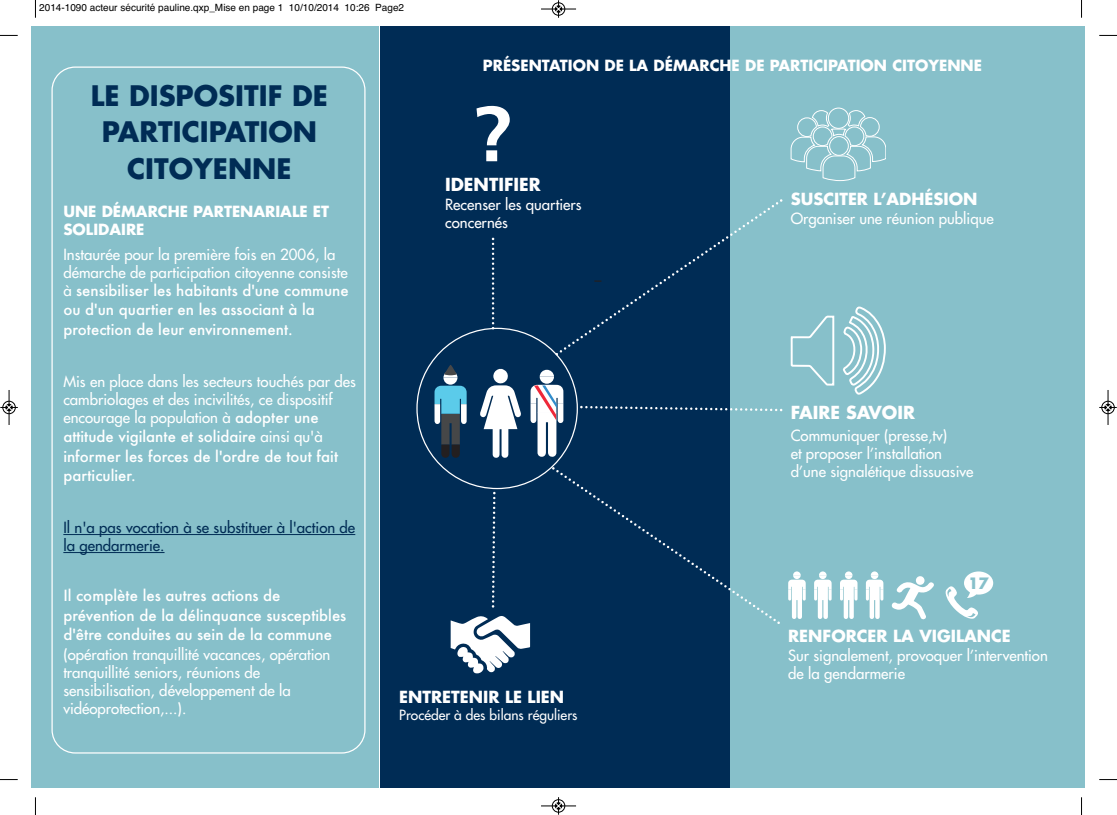
<style>
.page{position:relative;width:1117px;height:815px;background:#fff}
.page>*{position:absolute;margin:0;border:0;box-sizing:border-box;transform-origin:0 0}
.t1{font:700 78px "Frutiger LT Std";color:#fff}
.t2{font:700 27.5px/36.5px "Futura Std";color:#002c55;text-align:center}
.t3{font:700 17.5px "Futura Std";color:#fff}
.t4{font:700 16.25px "Futura Std";color:#fff}
.t5{font:700 15.25px "Futura Std";color:#87c0ca}
.t6{font:500 15px/18px "Futura Std";color:#fff}
.t7{font:500 15px/19.5px "Futura";color:#fff}
.t8{font:700 15px/18px "Futura Std";color:#fff}
.t9{font:500 15px/18px "Futura Std";color:#002c55}
.t10{font:500 13.75px "Futura Std";color:#fff}
.t11{font:10px "Helvetica";color:#000}
.s1{font-family:"Futura Std"}
.s2{font-family:"Futura"}
</style>
<div class="page">
<div style="left:31px;top:27px;width:347px;height:761px;background:#87c0ca"></div>
<div style="left:730px;top:27px;width:355px;height:761px;background:#87c0ca"></div>
<div style="left:380px;top:27px;width:349px;height:761px;background:#002c55"></div>
<svg style="left:51px;top:66px;width:314px;height:688px"></svg>
<hr style="left:63px;top:534px;width:292px;height:1px;background:#002c55">
<hr style="left:63px;top:552px;width:101px;height:1px;background:#002c55">
<svg style="left:450px;top:616px;width:80px;height:57px"></svg>
<div style="left:827px;top:108px;width:21px;height:21px;border:1px solid #fff;border-radius:50%"></div>
<svg style="left:790px;top:110px;width:95px;height:71px"></svg>
<svg style="left:790px;top:307px;width:95px;height:88px"></svg>
<svg style="left:891px;top:581px;width:42px;height:38px"></svg>
<div style="left:915px;top:576px;width:9px;height:9px;background:#fff;border-radius:50%"></div>
<svg style="left:788px;top:571px;width:17px;height:48px"></svg>
<svg style="left:814px;top:571px;width:17px;height:48px"></svg>
<svg style="left:840px;top:571px;width:17px;height:48px"></svg>
<svg style="left:865px;top:571px;width:18px;height:48px"></svg>
<svg style="left:945px;top:571px;width:47px;height:48px"></svg>
<div style="left:967px;top:578px;width:21px;height:10px;background:#fff"></div>
<svg style="left:416px;top:238px;width:366px;height:371px"></svg>
<svg style="left:35px;top:0;width:1px;height:18px"></svg>
<svg style="left:0;top:35px;width:18px;height:1px"></svg>
<svg style="left:1099px;top:35px;width:17px;height:1px"></svg>
<svg style="left:35px;top:797px;width:1px;height:18px"></svg>
<svg style="left:0;top:779px;width:18px;height:1px"></svg>
<svg style="left:1099px;top:779px;width:17px;height:1px"></svg>
<div style="left:551px;top:2px;width:14px;height:14px;border:1px solid #fff;border-radius:50%"></div>
<hr style="left:541px;top:9px;width:35px;height:1px;background:#000">
<div style="left:552px;top:3px;width:13px;height:12px;border:1px solid #000;border-radius:50%"></div>
<svg style="left:555px;top:0;width:6px;height:18px"></svg>
<div style="left:551px;top:799px;width:14px;height:14px;border:1px solid #fff;border-radius:50%"></div>
<hr style="left:541px;top:806px;width:35px;height:1px;background:#000">
<div style="left:552px;top:799px;width:13px;height:13px;border:1px solid #000;border-radius:50%"></div>
<svg style="left:555px;top:797px;width:6px;height:18px"></svg>
<div style="left:2px;top:401px;width:14px;height:13px;border:1px solid #fff;border-radius:50%"></div>
<hr style="left:9px;top:390px;width:1px;height:35px;background:#000">
<div style="left:3px;top:401px;width:12px;height:13px;border:1px solid #000;border-radius:50%"></div>
<svg style="left:0;top:404px;width:18px;height:7px"></svg>
<hr style="left:1107px;top:390px;width:1px;height:35px;background:#000">
<div style="left:1101px;top:401px;width:13px;height:13px;border:1px solid #000;border-radius:50%"></div>
<svg style="left:1099px;top:404px;width:17px;height:7px"></svg>
<p class="t11" style="left:39px;top:2px;width:366px">2014-1090 acteur sécurité pauline.qxp_Mise en page 1 10/10/2014 10:26 Page2</p>
<h2 class="t2" style="left:91px;top:80px;width:238px">LE DISPOSITIF DE<br>PARTICIPATION<br>CITOYENNE</h2>
<p class="t8" style="left:63px;top:204px;width:267px">UNE DÉMARCHE PARTENARIALE ET<br>SOLIDAIRE</p>
<p class="t6" style="left:63px;top:246px;width:286px">Instaurée pour la première fois en 2006, la démarche de participation citoyenne consiste</p>
<p class="t7" style="left:63px;top:281px;width:287px"><span class="s1">à</span> sensibiliser les habitants d'une commune ou d'un quartier en les associant à la protection de leur environnement.</p>
<p class="t6" style="left:63px;top:373px;width:294px">Mis en place dans les secteurs touchés par des cambriolages et des incivilités, ce dispositif encourage la population à <span class="s2">adopter une</span></p>
<p class="t7" style="left:63px;top:427px;width:276px">attitude vigilante et solidaire <span class="s1">ainsi qu'à </span>informer les forces de l'ordre de tout fait particulier.</p>
<p class="t9" style="left:63px;top:519px;width:293px">Il n'a pas vocation à se substituer à l'action de la gendarmerie.</p>
<p class="t7" style="left:63px;top:586px;width:284px">Il complète les autres actions de prévention de la délinquance susceptibles d'être conduites au sein de la commune</p>
<p class="t6" style="left:63px;top:646px;width:268px">(opération tranquillité vacances, opération tranquillité seniors, réunions de sensibilisation, développement de la vidéoprotection,...).</p>
<p class="t8" style="left:483px;top:58px;width:500px">PRÉSENTATION DE LA DÉMARCHE DE PARTICIPATION CITOYENNE</p>
<h1 class="t1" style="left:472px;top:103px;width:40px">?</h1>
<p class="t3" style="left:445px;top:176px;width:97px">IDENTIFIER</p>
<p class="t6" style="left:445px;top:196px;width:138px">Recenser les quartiers concernés</p>
<p class="t4" style="left:399px;top:689px;width:166px">ENTRETENIR LE LIEN</p>
<p class="t10" style="left:399px;top:708px;width:180px">Procéder à des bilans réguliers</p>
<p class="t4" style="left:790px;top:192px;width:188px">SUSCITER L’ADHÉSION</p>
<p class="t6" style="left:790px;top:210px;width:204px">Organiser une réunion publique</p>
<p class="t3" style="left:790px;top:404px;width:126px">FAIRE SAVOIR</p>
<p class="t6" style="left:790px;top:428px;width:184px">Communiquer (presse,tv)<br>et proposer l’installation d’une signalétique dissuasive</p>
<p class="t5" style="left:967px;top:576px;width:22px">17</p>
<p class="t4" style="left:788px;top:629px;width:224px">RENFORCER LA VIGILANCE</p>
<p class="t6" style="left:788px;top:647px;width:261px">Sur signalement, provoquer l’intervention de la gendarmerie</p>
</div>
